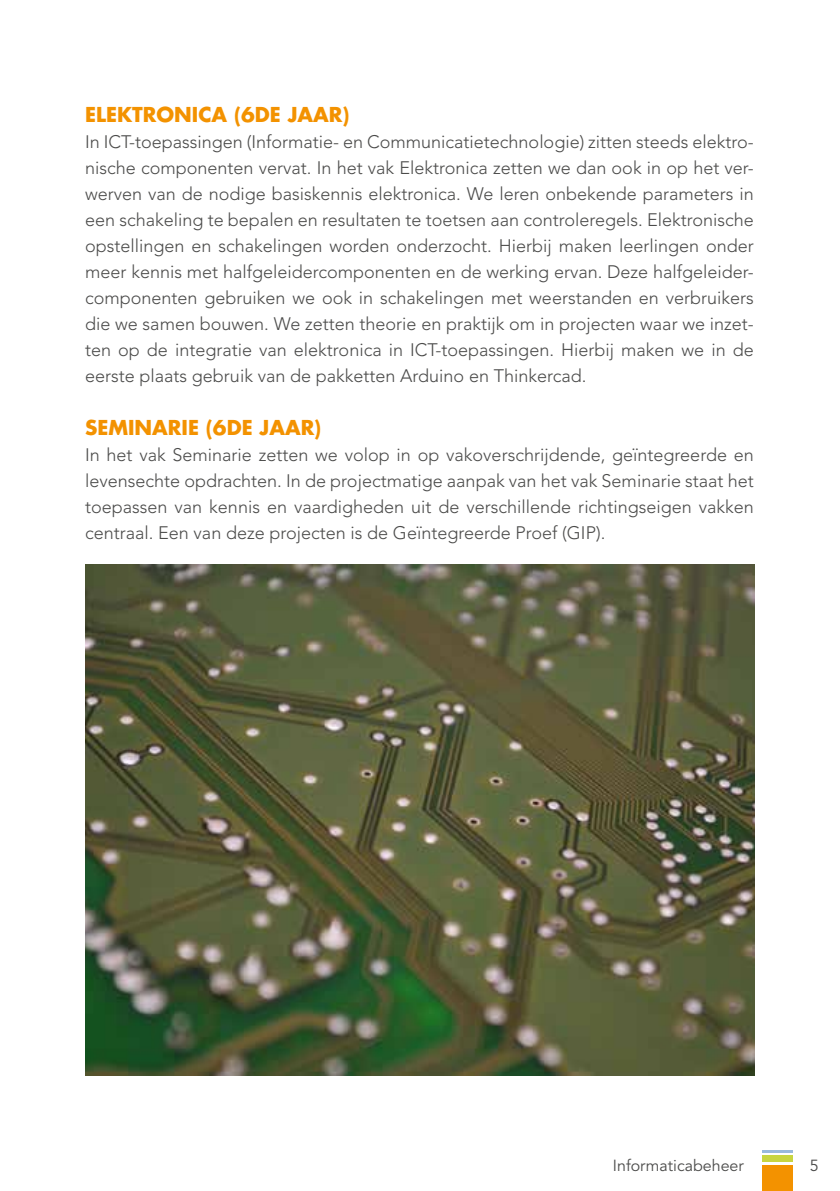
<style>
.page{position:relative;width:840px;height:1191px;background:#fff}
.page>*{position:absolute;margin:0;border:0;box-sizing:border-box;transform-origin:0 0}
.t1{font:700 20px "Futura";color:#f39200}
.t2{font:300 18px/26px "Avenir";color:#4b4b4a;text-align:justify}
.t3{font:16px "Avenir";color:#4b4b4a}
</style>
<div class="page">
<hr style="left:762px;top:1150px;width:30px;height:2px;background:#99b9dc">
<div style="left:762px;top:1155px;width:30px;height:7px;background:#c8d541"></div>
<div style="left:762px;top:1165px;width:30px;height:26px;background:#f39200"></div>
<img style="left:85px;top:564px;width:669px;height:511px">
<p class="t1" style="left:85px;top:101px;width:266px">ELEKTRONICA (6DE JAAR)</p>
<p class="t2" style="left:85px;top:129px;width:670px">In ICT-toepassingen (Informatie- en Communicatietechnologie) zitten steeds elektro&shy;nische componenten vervat. In het vak Elektronica zetten we dan ook in op het ver&shy;werven van de nodige basiskennis elektronica. We leren onbekende parameters in een schakeling te bepalen en resultaten te toetsen aan controleregels. Elektronische opstellingen en schakelingen worden onderzocht. Hierbij maken leerlingen onder meer kennis met halfgeleidercomponenten en de werking ervan. Deze halfgeleider&shy;componenten gebruiken we ook in schakelingen met weerstanden en verbruikers die we samen bouwen. We zetten theorie en praktijk om in projecten waar we inzet&shy;ten op de integratie van elektronica in ICT-toepassingen. Hierbij maken we in de eerste plaats gebruik van de pakketten Arduino en Thinkercad.</p>
<p class="t1" style="left:85px;top:413px;width:237px">SEMINARIE (6DE JAAR)</p>
<p class="t2" style="left:85px;top:441px;width:669px">In het vak Seminarie zetten we volop in op vakoverschrijdende, geïntegreerde en levensechte opdrachten. In de projectmatige aanpak van het vak Seminarie staat het toepassen van kennis en vaardigheden uit de verschillende richtingseigen vakken centraal. Een van deze projecten is de Geïntegreerde Proef (GIP).</p>
<p class="t3" style="left:612px;top:1155px;width:132px">Informaticabeheer</p>
<p class="t3" style="left:809px;top:1156px;width:10px">5</p>
</div>
